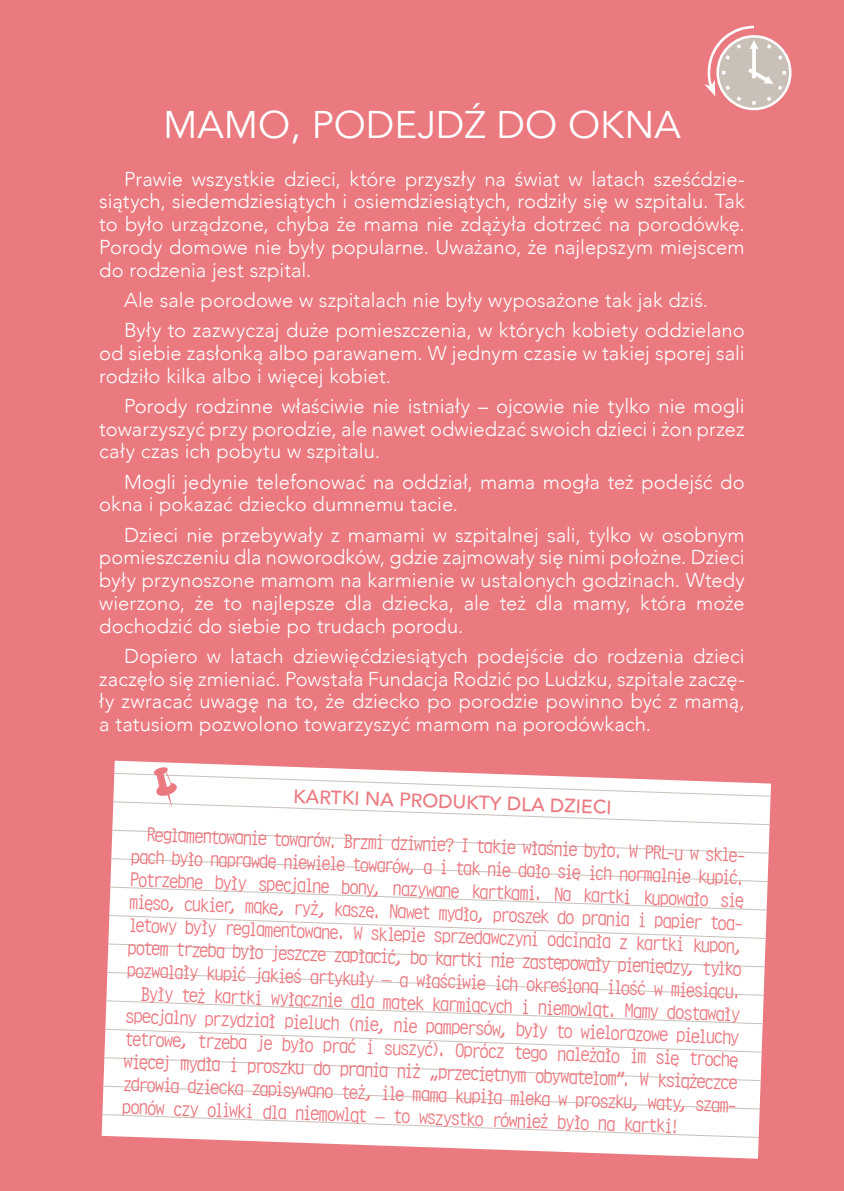
<style>
.page{position:relative;width:844px;height:1191px;background:#fff}
.page>*{position:absolute;margin:0;border:0;box-sizing:border-box;transform-origin:0 0}
.t1{font:38.5px "Avenir";color:#fff}
.t2{font:21px "Orator 15 EU";color:#eb7980}
.t3{font:300 20.12px/22.8px "Avenir";color:#fff;text-align:justify}
.t4{font:500 19.25px "Avenir";color:#eb7980}
</style>
<div class="page">
<div style="left:0;top:0;width:843px;height:1191px;background:#eb7980"></div>
<svg style="left:704px;top:25px;width:87px;height:85px"></svg>
<svg style="left:114px;top:760px;width:645px;height:398px"></svg>
<svg style="left:102px;top:767px;width:669px;height:371px;background:#fcf8f8"></svg>
<h1 class="t1" style="left:163px;top:102px;width:519px">MAMO, PODEJDŹ DO OKNA</h1>
<p class="t3" style="left:99px;top:167px;width:646px;text-indent:25px">Prawie wszystkie dzieci, które przyszły na świat w latach sześćdzie&shy;siątych, siedemdziesiątych i osiemdziesiątych, rodziły się w szpitalu. Tak to było urządzone, chyba że mama nie zdążyła dotrzeć na porodówkę.<br>Porody domowe nie były popularne. Uważano, że najlepszym miejscem do rodzenia jest szpital.</p>
<p class="t3" style="left:124px;top:285px;width:622px;line-height:30.1px">Ale sale porodowe w szpitalach nie były wyposażone tak jak dziś.<br>Były to zazwyczaj duże pomieszczenia, w których kobiety oddzielano</p>
<p class="t3" style="left:99px;top:341px;width:646px">od siebie zasłonką albo parawanem. W jednym czasie w takiej sporej sali rodziło kilka albo i więcej kobiet.</p>
<p class="t3" style="left:99px;top:394px;width:646px;text-indent:25px">Porody rodzinne właściwie nie istniały – ojcowie nie tylko nie mogli towarzyszyć przy porodzie, ale nawet odwiedzać swoich dzieci i żon przez cały czas ich pobytu w szpitalu.</p>
<p class="t3" style="left:99px;top:470px;width:646px;text-indent:25px">Mogli jedynie telefonować na oddział, mama mogła też podejść do okna i pokazać dziecko dumnemu tacie.</p>
<p class="t3" style="left:99px;top:523px;width:646px;text-indent:25px">Dzieci nie przebywały z mamami w szpitalnej sali, tylko w osobnym pomieszczeniu dla noworodków, gdzie zajmowały się nimi położne. Dzieci były przynoszone mamom na karmienie w ustalonych godzinach. Wtedy wierzono, że to najlepsze dla dziecka, ale też dla mamy, która może dochodzić do siebie po trudach porodu.</p>
<p class="t3" style="left:99px;top:644px;width:646px;text-indent:25px">Dopiero w latach dziewięćdziesiątych podejście do rodzenia dzieci zaczęło się zmieniać. Powstała Fundacja Rodzić po Ludzku, szpitale zaczę&shy;ły zwracać uwagę na to, że dziecko po porodzie powinno być z mamą, a tatusiom pozwolono towarzyszyć mamom na porodówkach.</p>
<p class="t4" style="left:294px;top:779px;width:320px;rotate:2deg">KARTKI NA PRODUKTY DLA DZIECI</p>
<p class="t2" style="left:147px;top:822px;width:600px;rotate:2deg">Reglamentowanie towarów. Brzmi dziwnie? I takie właśnie było. W PRL-u w skle-</p>
<p class="t2" style="left:132px;top:844px;width:615px;rotate:2deg">pach było naprawdę niewiele towarów, a i tak nie dało się ich normalnie kupić.</p>
<p class="t2" style="left:131px;top:867px;width:615px;rotate:2deg">Potrzebne były specjalne bony, nazywane kartkami. Na kartki kupowało się</p>
<p class="t2" style="left:130px;top:890px;width:615px;rotate:2deg">mięso, cukier, mąkę, ryż, kaszę. Nawet mydło, proszek do prania i papier toa-</p>
<p class="t2" style="left:129px;top:913px;width:615px;rotate:2deg">letowy były reglamentowane. W sklepie sprzedawczyni odcinała z kartki kupon,</p>
<p class="t2" style="left:128px;top:935px;width:615px;rotate:2deg">potem trzeba było jeszcze zapłacić, bo kartki nie zastępowały pieniędzy, tylko</p>
<p class="t2" style="left:128px;top:958px;width:615px;rotate:2deg">pozwalały kupić jakieś artykuły – a właściwie ich określoną ilość w miesiącu.</p>
<p class="t2" style="left:142px;top:981px;width:600px;rotate:2deg">Były też kartki wyłącznie dla matek karmiących i niemowląt. Mamy dostawały</p>
<p class="t2" style="left:126px;top:1004px;width:615px;rotate:2deg">specjalny przydział pieluch (nie, nie pampersów, były to wielorazowe pieluchy</p>
<p class="t2" style="left:125px;top:1026px;width:615px;rotate:2deg">tetrowe, trzeba je było prać i suszyć). Oprócz tego należało im się trochę</p>
<p class="t2" style="left:124px;top:1049px;width:615px;rotate:2deg">więcej mydła i proszku do prania niż „przeciętnym obywatelom”. W książeczce</p>
<p class="t2" style="left:124px;top:1072px;width:615px;rotate:2deg">zdrowia dziecka zapisywano też, ile mama kupiła mleka w proszku, waty, szam-</p>
<p class="t2" style="left:123px;top:1094px;width:558px;rotate:2deg">ponów czy oliwki dla niemowląt – to wszystko również było na kartki!</p>
</div>
